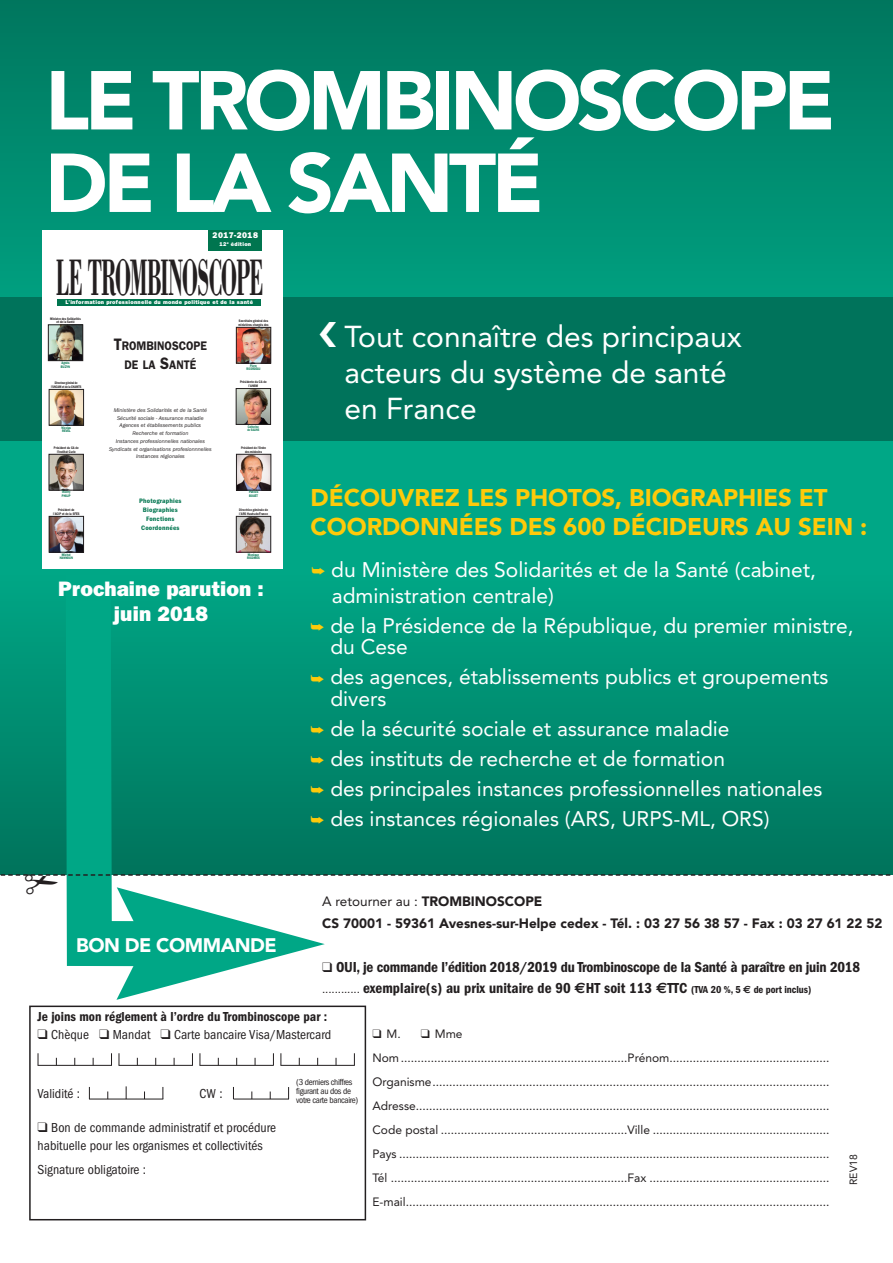
<style>
.page{position:relative;width:893px;height:1263px;background:#fff}
.page>*{position:absolute;margin:0;border:0;box-sizing:border-box;transform-origin:0 0}
.t1{font:900 82.5px/82.5px "Avenir";letter-spacing:-.055em;color:#fff}
.t2{font:700 52.95px "Bodoni";letter-spacing:-.055em;color:#231f20;scale:.4 1}
.t3{font:30px/36px "Avenir";color:#fff}
.t4{font:900 24px/29px "Avenir";letter-spacing:-.005em;color:#feca0a}
.t5{font:21px/30px "Avenir";color:#fff}
.t6{font:800 21px/25.2px "Franklin Gothic";color:#fff;text-align:center}
.t7{font:900 19.5px "Avenir";letter-spacing:-.025em;color:#fff}
.t8{font:600 condensed 15px/21px "Franklin Gothic";letter-spacing:-.015em;color:#231f20}
.t9{font:condensed 13.5px/18px "Franklin Gothic";color:#231f20}
.t10{font:900 13.5px/22.2px "Avenir";color:#231f20}
.t11{font:600 condensed 13.5px "Franklin Gothic";color:#231f20}
.t12{font:600 12.45px/18.3px "Franklin Gothic";color:#231f20;text-align:center;scale:.9 1}
.t13{font:12px/24px "Avenir";color:#231f20}
.t14{font:10.5px "Avenir";color:#231f20}
.t15{font:condensed 9px/9px "Franklin Gothic";letter-spacing:-.035em;color:#231f20}
.t16{font:800 8.25px "Franklin Gothic";letter-spacing:.05em;color:#fff}
.t17{font:600 condensed 6.6px/9.1px "Franklin Gothic";letter-spacing:.025em;color:#00754f;text-align:center;scale:1.1 1}
.t18{font:italic 5.55px/7.8px "Franklin Gothic";color:#231f20;text-align:center}
.t19{font:800 5.55px "Franklin Gothic";letter-spacing:.05em;color:#fff}
.t20{font:600 3.6px/3.6px "Franklin Gothic";color:#231f20;text-align:center;scale:.8 1}
.t21{font:600 3.6px/3.6px "Franklin Gothic";color:#00754f;scale:.8 1}
.t22{font:600 3.6px/3.6px "Franklin Gothic";letter-spacing:-.03em;color:#231f20;text-align:center;scale:.74 1}
.t23{font:600 3.6px/3.6px "Franklin Gothic";color:#00754f;text-align:center;scale:.7 1}
.t24{font:600 3.6px/3.6px "Franklin Gothic";color:#231f20;text-align:center;scale:.78 1}
.s1{font-size:16.65px}
.s2{font-weight:400}
.s3{font-weight:400;font-stretch:normal;font-size:10.5px}
.s4{font-family:"Euro Sans";font-weight:700;font-stretch:normal}
.s5{font-size:10.5px}
.s6{font-family:"Euro Sans";font-weight:700;font-stretch:normal;font-size:10.5px}
</style>
<div class="page">
<div style="left:0;top:397px;width:893px;height:476px;background:#00a786"></div>
<div style="left:0;top:575px;width:893px;height:300px;background:linear-gradient(to bottom,#00a685,#00735b)"></div>
<svg style="left:0;top:0;width:893px;height:298px;background:#00896e"></svg>
<div style="left:0;top:298px;width:893px;height:143px;background:#00735b"></div>
<svg style="left:43px;top:575px;width:158px;height:299px"></svg>
<div style="left:29px;top:1005px;width:337px;height:215px;border:2px solid #231f20"></div>
<svg style="left:38px;top:1053px;width:1px;height:12px"></svg>
<svg style="left:111px;top:1053px;width:1px;height:12px"></svg>
<hr style="left:38px;top:1065px;width:74px;height:1px;background:#231f20">
<svg style="left:89px;top:1087px;width:1px;height:12px"></svg>
<svg style="left:126px;top:1086px;width:1px;height:13px"></svg>
<svg style="left:163px;top:1087px;width:1px;height:12px"></svg>
<hr style="left:89px;top:1099px;width:74px;height:1px;background:#231f20">
<svg style="left:233px;top:1087px;width:1px;height:12px"></svg>
<svg style="left:288px;top:1087px;width:1px;height:12px"></svg>
<hr style="left:233px;top:1099px;width:56px;height:1px;background:#231f20">
<svg style="left:119px;top:1053px;width:1px;height:12px"></svg>
<svg style="left:192px;top:1053px;width:1px;height:12px"></svg>
<hr style="left:119px;top:1065px;width:74px;height:1px;background:#231f20">
<svg style="left:200px;top:1053px;width:1px;height:12px"></svg>
<svg style="left:273px;top:1053px;width:1px;height:12px"></svg>
<hr style="left:200px;top:1065px;width:74px;height:1px;background:#231f20">
<svg style="left:281px;top:1053px;width:1px;height:12px"></svg>
<svg style="left:354px;top:1053px;width:1px;height:12px"></svg>
<hr style="left:281px;top:1065px;width:74px;height:1px;background:#231f20">
<svg style="left:281px;top:575px;width:5px;height:4px"></svg>
<svg style="left:43px;top:231px;width:238px;height:338px"></svg>
<svg style="left:311px;top:623px;width:13px;height:8px"></svg>
<svg style="left:311px;top:674px;width:13px;height:8px"></svg>
<svg style="left:311px;top:726px;width:13px;height:8px"></svg>
<svg style="left:311px;top:756px;width:13px;height:8px"></svg>
<svg style="left:311px;top:786px;width:13px;height:8px"></svg>
<svg style="left:311px;top:816px;width:13px;height:7px"></svg>
<svg style="left:0;top:874px;width:893px;height:126px"></svg>
<h1 class="t1" style="left:45px;top:57px;width:792px">LE TROMBINOSCOPE<br>DE LA SANTÉ</h1>
<p class="t16" style="left:213px;top:232px;width:47px">2017-2018</p>
<p class="t19" style="left:219px;top:242px;width:33px">12<sup>e</sup> édition</p>
<h2 class="t2" style="left:56px;top:246px;width:519px">LE TROMBINOSCOPE</h2>
<p class="t19" style="left:66px;top:300px;width:189px">L’information professionnelle du monde politique et de la santé</p>
<p class="t20" style="left:50px;top:317px;width:40px">Ministre des Solidarités et de la Santé</p>
<p class="t20" style="left:239px;top:319px;width:39px;text-align:left">Secrétaire général des ministères chargés des</p>
<p class="t21" style="left:61px;top:361px;width:13px">Agnès<br>BUZYN</p>
<p class="t22" style="left:51px;top:382px;width:43px">Directeur général de l’UNCAM et de la CNAMTS</p>
<p class="t21" style="left:62px;top:426px;width:13px">Nicolas<br>REVEL</p>
<p class="t20" style="left:54px;top:446px;width:33px">Président du CA de l’Institut Curie</p>
<p class="t21" style="left:62px;top:491px;width:13px">Thierry<br>PHILIP</p>
<p class="t20" style="left:53px;top:508px;width:34px">Président de<br>l’ACIP et de la SFES</p>
<p class="t12" style="left:114px;top:338px;width:105px"><span class="s1">T</span>ROMBINOSCOPE<br>DE LA <span class="s1">S</span>ANTÉ</p>
<p class="t18" style="left:109px;top:406px;width:104px">Ministère des Solidarités et de la Santé Sécurité sociale - Assurance maladie Agences et établissements publics Recherche et formation<br>Instances professionnelles nationales Syndicats et organisations profesionnnelles Instances régionales</p>
<p class="t17" style="left:139px;top:497px;width:40px">Photographies<br>Biographies<br>Fonctions<br>Coordonnées</p>
<p class="t23" style="left:247px;top:364px;width:21px">Pierre<br>RICORDEAU</p>
<p class="t20" style="left:240px;top:381px;width:34px">Présidente du CA de l’ANSM</p>
<p class="t23" style="left:247px;top:425px;width:18px;text-align:left">Catherine de SALINS</p>
<p class="t24" style="left:241px;top:446px;width:33px">Président de l'Ordre des médecins</p>
<p class="t21" style="left:249px;top:491px;width:13px">Patrick<br>BOUET</p>
<p class="t20" style="left:239px;top:508px;width:37px;text-align:left">Directrice générale de l’ARS Hauts-de-France</p>
<p class="t21" style="left:60px;top:553px;width:18px;text-align:center">Michel<br>HANNOUN</p>
<p class="t21" style="left:247px;top:553px;width:17px">Monique<br>RICOMES</p>
<h3 class="t6" style="left:58px;top:576px;width:207px">Prochaine parution : juin 2018</h3>
<h3 class="t7" style="left:76px;top:928px;width:202px">BON DE COMMANDE</h3>
<h3 class="t3" style="left:344px;top:318px;width:399px">Tout connaître des principaux acteurs du système de santé en France</h3>
<h3 class="t4" style="left:311px;top:482px;width:558px">DÉCOUVREZ LES PHOTOS, BIOGRAPHIES ET<br>COORDONNÉES DES 600 DÉCIDEURS AU SEIN :</h3>
<h3 class="t5" style="left:331px;top:556px;width:486px;line-height:26px">du Ministère des Solidarités et de la Santé (cabinet, administration centrale)</h3>
<h3 class="t5" style="left:330px;top:614px;width:525px;line-height:21.5px">de la Présidence de la République, du premier ministre, du Cese</h3>
<h3 class="t5" style="left:330px;top:666px;width:500px;line-height:21.5px">des agences, établissements publics et groupements divers</h3>
<h3 class="t5" style="left:330px;top:713px;width:494px">de la sécurité sociale et assurance maladie<br>des instituts de recherche et de formation<br>des principales instances professionnelles nationales des instances régionales (ARS, URPS-ML, ORS)</h3>
<p class="t10" style="left:322px;top:890px;width:562px"><span class="s2">A retourner au :</span> TROMBINOSCOPE<br>CS 70001 - 59361 Avesnes-sur-Helpe cedex - Tél. : 03 27 56 38 57 - Fax : 03 27 61 22 52</p>
<p class="t8" style="left:322px;top:957px;width:539px">❑ OUI, je commande l’édition 2018/2019 du Trombinoscope de la Santé à paraître en juin 2018 <span class="s3">............</span> exemplaire(s) au prix unitaire de 90 <span class="s4">€</span>HT soit 113 <span class="s4">€</span>TTC <span class="s5">(TVA 20 %, 5</span> <span class="s6">€</span> <span class="s5">de port inclus)</span></p>
<p class="t11" style="left:38px;top:1012px;width:291px">Je joins mon réglement à l’ordre du Trombinoscope par :</p>
<p class="t9" style="left:38px;top:1027px;width:295px">❑ Chèque ❑ Mandat ❑ Carte bancaire Visa/Mastercard</p>
<p class="t9" style="left:38px;top:1085px;width:44px">Validité :</p>
<p class="t9" style="left:200px;top:1085px;width:24px">CW :</p>
<p class="t9" style="left:38px;top:1119px;width:240px">❑ Bon de commande administratif et procédure habituelle pour les organismes et collectivités</p>
<p class="t9" style="left:38px;top:1161px;width:110px">Signature obligatoire :</p>
<p class="t15" style="left:296px;top:1078px;width:63px">(3 derniers chiffres figurant au dos de votre carte bancaire)</p>
<p class="t13" style="left:372px;top:1022px;width:459px;text-indent:48px">❑ Mme Nom....................................................................Prénom................................................<br>Organisme.......................................................................................................................<br>Adresse............................................................................................................................<br>Code postal ........................................................Ville .....................................................<br>Pays .................................................................................................................................<br>Tél .......................................................................Fax ......................................................<br>E-mail...............................................................................................................................</p>
<p class="t13" style="left:372px;top:1022px;width:30px">❑ M.</p>
<p class="t14" style="left:845px;top:1185px;width:32px;rotate:-90deg">REV18</p>
</div>
